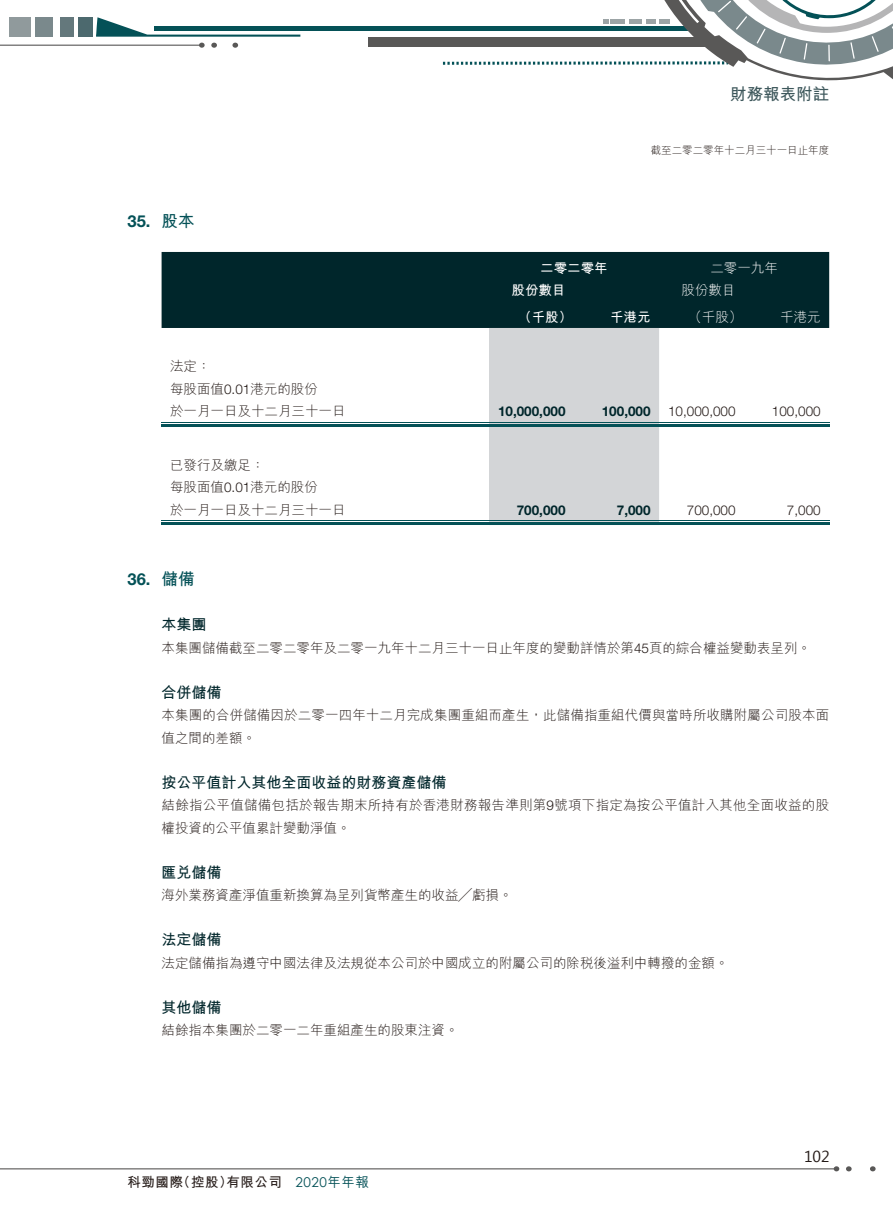
<style>
.page{position:relative;width:893px;height:1212px;background:#fff}
.page>*{position:absolute;margin:0;border:0;box-sizing:border-box;transform-origin:0 0}
.t1{font:700 16.5px "Helvetica Neue LT Std";color:#045157}
.t2{font:16.5px "M Hei HK Bold E Ten B5 H";color:#3d575b}
.t3{font:15.9px "Ebrima";color:#231916}
.t4{font:15px "M Hei HK Bold E Ten B5 H";color:#00262b}
.t5{font:13.5px/22.5px "M Hei HK Light E Ten B5 H";color:#231916}
.t6{font:13.5px/22.5px "M Hei HK Light E Ten B5 H";letter-spacing:.02em;color:#231916}
.t7{font:700 13.5px "Helvetica Neue LT Std";color:#00262b}
.t8{font:300 13.5px "Helvetica Neue LT Std";color:#231916}
.t9{font:13.5px "M Hei HK Bold E Ten B5 H";letter-spacing:.04em;color:#231916}
.t10{font:13.5px "M Hei HK Bold E Ten B5 H";color:#fff}
.t11{font:13.5px "M Hei HK Light E Ten B5 H";color:#fff}
.t12{font:10.5px "M Hei HK Light E Ten B5 H";color:#231916}
.s1{font-family:"M Hei HK Bold E Ten B5 H";font-weight:400}
.s2{font-family:"Helvetica Neue LT Std";font-weight:300}
.s3{font-family:"Century Gothic";color:#045157}
.s4{font-family:"M Hei HK Medium E Ten B5 H";color:#045157}
</style>
<div class="page">
<svg style="left:211px;top:43px;width:6px;height:5px"></svg>
<svg style="left:232px;top:43px;width:6px;height:5px"></svg>
<svg style="left:0;top:43px;width:205px;height:5px"></svg>
<svg style="left:846px;top:1166px;width:6px;height:5px"></svg>
<svg style="left:870px;top:1166px;width:6px;height:5px"></svg>
<svg style="left:0;top:1166px;width:839px;height:5px"></svg>
<hr style="left:154px;top:27px;width:534px;height:4px;background:#045157">
<div style="left:369px;top:37px;width:336px;height:9px;background:#595857"></div>
<svg style="left:443px;top:0;width:450px;height:81px"></svg>
<div style="left:35px;top:17px;width:18px;height:20px;background:#7a898c"></div>
<div style="left:60px;top:17px;width:14px;height:20px;background:#64787c"></div>
<div style="left:10px;top:17px;width:21px;height:20px;background:#909a9c"></div>
<div style="left:78px;top:17px;width:15px;height:20px;background:#4c696e"></div>
<svg style="left:96px;top:17px;width:204px;height:20px"></svg>
<div style="left:162px;top:252px;width:667px;height:76px;background:#00262b"></div>
<div style="left:489px;top:328px;width:170px;height:195px;background:#d3d5d7"></div>
<hr style="left:162px;top:422px;width:327px;height:1px;background:#045157">
<hr style="left:162px;top:424px;width:327px;height:2px;background:#045157">
<hr style="left:489px;top:422px;width:85px;height:1px;background:#045157">
<hr style="left:489px;top:424px;width:85px;height:2px;background:#045157">
<hr style="left:574px;top:422px;width:85px;height:1px;background:#045157">
<hr style="left:574px;top:424px;width:85px;height:2px;background:#045157">
<hr style="left:659px;top:422px;width:85px;height:1px;background:#045157">
<hr style="left:659px;top:424px;width:85px;height:2px;background:#045157">
<hr style="left:744px;top:422px;width:85px;height:1px;background:#045157">
<hr style="left:744px;top:424px;width:85px;height:2px;background:#045157">
<hr style="left:162px;top:520px;width:327px;height:1px;background:#045157">
<hr style="left:162px;top:523px;width:327px;height:2px;background:#045157">
<hr style="left:489px;top:520px;width:85px;height:1px;background:#045157">
<hr style="left:489px;top:523px;width:85px;height:2px;background:#045157">
<hr style="left:574px;top:520px;width:85px;height:1px;background:#045157">
<hr style="left:574px;top:523px;width:85px;height:2px;background:#045157">
<hr style="left:659px;top:520px;width:85px;height:1px;background:#045157">
<hr style="left:659px;top:523px;width:85px;height:2px;background:#045157">
<hr style="left:744px;top:520px;width:85px;height:1px;background:#045157">
<hr style="left:744px;top:523px;width:85px;height:2px;background:#045157">
<p class="t2" style="left:730px;top:87px;width:100px">財務報表附註</p>
<p class="t1" style="left:128px;top:212px;width:69px">35. <span class="s1">股本</span></p>
<p class="t5" style="left:170px;top:357px;width:177px">法定：<br>每股面值<span class="s2">0.01</span>港元的股份<br>於一月一日及十二月三十一日</p>
<p class="t5" style="left:170px;top:455px;width:177px">已發行及繳足：<br>每股面值<span class="s2">0.01</span>港元的股份<br>於一月一日及十二月三十一日</p>
<p class="t12" style="left:651px;top:146px;width:180px">截至二零二零年十二月三十一日止年度</p>
<p class="t10" style="left:540px;top:263px;width:69px">二零二零年</p>
<p class="t11" style="left:710px;top:263px;width:69px">二零一九年</p>
<p class="t10" style="left:512px;top:285px;width:55px">股份數目</p>
<p class="t11" style="left:682px;top:285px;width:55px">股份數目</p>
<p class="t10" style="left:518px;top:312px;width:55px">（千股）</p>
<p class="t10" style="left:610px;top:312px;width:42px">千港元</p>
<p class="t11" style="left:688px;top:312px;width:55px">（千股）</p>
<p class="t11" style="left:780px;top:312px;width:42px">千港元</p>
<p class="t7" style="left:498px;top:404px;width:69px">10,000,000</p>
<p class="t7" style="left:602px;top:404px;width:50px">100,000</p>
<p class="t8" style="left:668px;top:407px;width:69px">10,000,000</p>
<p class="t8" style="left:772px;top:407px;width:50px">100,000</p>
<p class="t7" style="left:517px;top:502px;width:50px">700,000</p>
<p class="t7" style="left:617px;top:502px;width:35px">7,000</p>
<p class="t8" style="left:687px;top:505px;width:50px">700,000</p>
<p class="t8" style="left:787px;top:505px;width:35px">7,000</p>
<p class="t1" style="left:128px;top:570px;width:69px">36. <span class="s1">儲備</span></p>
<p class="t4" style="left:162px;top:619px;width:46px">本集團</p>
<p class="t5" style="left:162px;top:638px;width:651px">本集團儲備截至二零二零年及二零一九年十二月三十一日止年度的變動詳情於第<span class="s2">45</span>頁的綜合權益變動表呈列。</p>
<p class="t4" style="left:162px;top:686px;width:61px">合併儲備</p>
<p class="t5" style="left:162px;top:706px;width:669px">本集團的合併儲備因於二零一四年十二月完成集團重組而產生，此儲備指重組代價與當時所收購附屬公司股本面值之間的差額。</p>
<p class="t4" style="left:162px;top:776px;width:286px">按公平值計入其他全面收益的財務資產儲備</p>
<p class="t6" style="left:162px;top:796px;width:669px">結餘指公平值儲備包括於報告期末所持有於香港財務報告準則第<span class="s2">9</span>號項下指定為按公平值計入其他全面收益的股權投資的公平值累計變動淨值。</p>
<p class="t4" style="left:162px;top:866px;width:61px">匯兌儲備</p>
<p class="t5" style="left:162px;top:886px;width:353px">海外業務資產淨值重新換算為呈列貨幣產生的收益╱虧損。</p>
<p class="t4" style="left:162px;top:934px;width:61px">法定儲備</p>
<p class="t5" style="left:162px;top:953px;width:569px">法定儲備指為遵守中國法律及法規從本公司於中國成立的附屬公司的除稅後溢利中轉撥的金額。</p>
<p class="t4" style="left:162px;top:1001px;width:61px">其他儲備</p>
<p class="t5" style="left:162px;top:1021px;width:299px">結餘指本集團於二零一二年重組產生的股東注資。</p>
<p class="t9" style="left:128px;top:1177px;width:243px">科勁國際（控股）有限公司 <span class="s3">2020</span><span class="s4">年年報</span></p>
<p class="t3" style="left:804px;top:1144px;width:27px">102</p>
</div>
